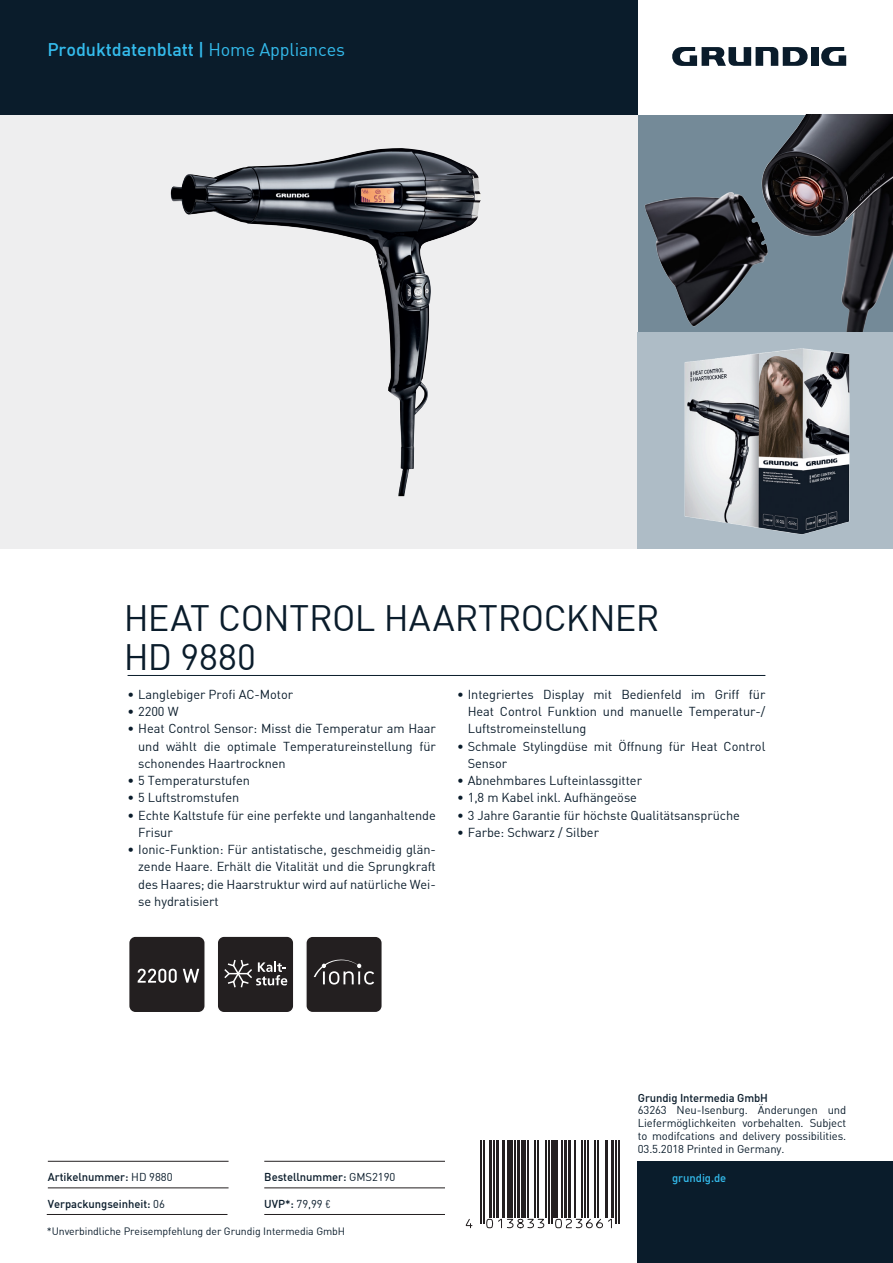
<style>
.page{position:relative;width:893px;height:1263px;background:#fff}
.page>*{position:absolute;margin:0;border:0;box-sizing:border-box;transform-origin:0 0}
._02_Product_Name_24p{font:36px/39px "DINT";letter-spacing:-.01em;color:#0a1c2b}
._01_Title_12pt_Light{font:18px "DINT Medium";letter-spacing:-.005em;color:#34bced}
.t1{font:12.75px/17.2px "DINT";letter-spacing:-.005em;color:#0a1c2b;text-align:justify}
._07_Adress_7_5pt_Dar{font:11.25px/12.8px "DINT";letter-spacing:-.01em;color:#0a1c2b;text-align:justify}
._05_Productnumber_7{font:11.25px "DINT Medium";letter-spacing:-.005em;color:#0a1c2b}
._07_Adress_7_5pt_Dar-2{font:11.25px "DINT Medium";letter-spacing:-.01em;color:#0a1c2b}
._06_Footnote_7pt_Dar{font:11.25px "DINT Medium";letter-spacing:-.005em;color:#34bced}
._06_Footnote_7pt_Dar-2{font:10.5px "DINT";letter-spacing:-.005em;color:#0a1c2b}
.s1{font-family:"DINT"}
.s2{font-family:"DIN Pro";font-stretch:condensed}
</style>
<div class="page">
<div style="left:0;top:0;width:638px;height:115px;background:#0a1c2b"></div>
<div style="left:811px;top:47px;width:7px;height:19px;background:#0a1c2b"></div>
<svg style="left:672px;top:47px;width:136px;height:19px"></svg>
<svg style="left:818px;top:47px;width:28px;height:19px"></svg>
<div style="left:0;top:115px;width:638px;height:434px;background:#eeeeef"></div>
<hr style="left:264px;top:1161px;width:181px;height:1px;background:#231f20">
<hr style="left:264px;top:1187px;width:181px;height:1px;background:#231f20">
<hr style="left:264px;top:1214px;width:181px;height:1px;background:#231f20">
<hr style="left:48px;top:1161px;width:181px;height:1px;background:#231f20">
<hr style="left:48px;top:1187px;width:181px;height:1px;background:#231f20">
<hr style="left:47px;top:1214px;width:180px;height:1px;background:#231f20">
<div style="left:638px;top:1161px;width:255px;height:102px;background:#0a1c2b"></div>
<hr style="left:128px;top:675px;width:637px;height:1px;background:#0a1c2b">
<img style="left:638px;top:115px;width:255px;height:216px">
<div style="left:217px;top:936px;width:77px;height:77px;background:#231f20;border-radius:7px"></div>
<div style="left:216px;top:935px;width:79px;height:78px;border:1px solid #fff;border-radius:7px"></div>
<svg style="left:224px;top:959px;width:63px;height:29px"></svg>
<div style="left:129px;top:936px;width:76px;height:77px;background:#231f20;border-radius:7px"></div>
<div style="left:128px;top:935px;width:78px;height:78px;border:1px solid #fff;border-radius:7px"></div>
<svg style="left:138px;top:969px;width:39px;height:14px"></svg>
<svg style="left:183px;top:969px;width:16px;height:14px"></svg>
<div style="left:306px;top:936px;width:76px;height:77px;background:#231f20;border-radius:7px"></div>
<div style="left:305px;top:935px;width:78px;height:78px;border:1px solid #fff;border-radius:7px"></div>
<svg style="left:314px;top:959px;width:60px;height:25px"></svg>
<div style="left:638px;top:332px;width:255px;height:217px;background:#aebcc6"></div>
<img style="left:171px;top:148px;width:258px;height:348px">
<img style="left:684px;top:348px;width:166px;height:187px">
<hr style="left:480px;top:1140px;width:2px;height:84px;background:#231f20">
<hr style="left:483px;top:1140px;width:2px;height:84px;background:#231f20">
<hr style="left:489px;top:1140px;width:3px;height:77px;background:#231f20">
<hr style="left:494px;top:1140px;width:1px;height:77px;background:#231f20">
<hr style="left:496px;top:1140px;width:3px;height:77px;background:#231f20">
<hr style="left:502px;top:1140px;width:3px;height:77px;background:#231f20">
<div style="left:507px;top:1140px;width:6px;height:77px;background:#231f20"></div>
<hr style="left:514px;top:1140px;width:2px;height:77px;background:#231f20">
<hr style="left:517px;top:1140px;width:3px;height:77px;background:#231f20">
<div style="left:521px;top:1140px;width:5px;height:77px;background:#231f20"></div>
<hr style="left:527px;top:1140px;width:2px;height:77px;background:#231f20">
<hr style="left:535px;top:1140px;width:1px;height:77px;background:#231f20">
<hr style="left:538px;top:1140px;width:1px;height:77px;background:#231f20">
<hr style="left:545px;top:1140px;width:1px;height:77px;background:#231f20">
<hr style="left:548px;top:1140px;width:1px;height:84px;background:#231f20">
<hr style="left:551px;top:1140px;width:1px;height:84px;background:#231f20">
<hr style="left:554px;top:1140px;width:4px;height:77px;background:#231f20">
<hr style="left:561px;top:1140px;width:1px;height:77px;background:#231f20">
<hr style="left:564px;top:1140px;width:3px;height:77px;background:#231f20">
<hr style="left:568px;top:1140px;width:3px;height:77px;background:#231f20">
<hr style="left:574px;top:1140px;width:2px;height:77px;background:#231f20">
<hr style="left:582px;top:1140px;width:1px;height:77px;background:#231f20">
<hr style="left:584px;top:1140px;width:2px;height:77px;background:#231f20">
<hr style="left:587px;top:1140px;width:2px;height:77px;background:#231f20">
<hr style="left:595px;top:1140px;width:1px;height:77px;background:#231f20">
<hr style="left:598px;top:1140px;width:1px;height:77px;background:#231f20">
<hr style="left:605px;top:1140px;width:3px;height:77px;background:#231f20">
<hr style="left:611px;top:1140px;width:3px;height:77px;background:#231f20">
<hr style="left:615px;top:1140px;width:2px;height:84px;background:#231f20">
<hr style="left:618px;top:1140px;width:2px;height:84px;background:#231f20">
<svg style="left:465px;top:1219px;width:8px;height:9px"></svg>
<svg style="left:486px;top:1218px;width:59px;height:11px"></svg>
<svg style="left:555px;top:1218px;width:57px;height:11px"></svg>
<p class="_01_Title_12pt_Light" style="left:47px;top:38px;width:299px">Produktdatenblatt | <span class="s1">Home Appliances</span></p>
<p class="_02_Product_Name_24p" style="left:124px;top:598px;width:537px">HEAT CONTROL HAARTROCKNER<br>HD 9880</p>
<p class="t1" style="left:128px;top:685px;width:167px">• Langlebiger Profi AC-Motor</p>
<p class="t1" style="left:128px;top:703px;width:52px">• 2200 W</p>
<p class="t1" style="left:138px;top:720px;width:299px;text-indent:-11px">• Heat Control Sensor: Misst die Temperatur am Haar und wählt die optimale Temperatureinstellung für schonendes Haartrocknen</p>
<p class="t1" style="left:128px;top:772px;width:124px">• 5 Temperaturstufen</p>
<p class="t1" style="left:128px;top:789px;width:113px">• 5 Luftstromstufen</p>
<p class="t1" style="left:138px;top:806px;width:299px;text-indent:-11px">• Echte Kaltstufe für eine perfekte und langanhaltende<br>Frisur</p>
<p class="t1" style="left:138px;top:841px;width:299px;text-indent:-11px">• Ionic-Funktion: Für antistatische, geschmeidig glän&shy;zende Haare. Erhält die Vitalität und die Sprungkraft des Haares; die Haarstruktur wird auf natürliche Wei&shy;se hydratisiert</p>
<p class="t1" style="left:468px;top:685px;width:299px;text-indent:-11px">• Integriertes Display mit Bedienfeld im Griff für Heat Control Funktion und manuelle Temperatur-/ Luftstromeinstellung</p>
<p class="t1" style="left:468px;top:737px;width:299px;text-indent:-11px">• Schmale Stylingdüse mit Öffnung für Heat Control<br>Sensor</p>
<p class="t1" style="left:457px;top:772px;width:186px">• Abnehmbares Lufteinlassgitter</p>
<p class="t1" style="left:457px;top:789px;width:181px">• 1,8 m Kabel inkl. Aufhängeöse</p>
<p class="t1" style="left:457px;top:806px;width:284px">• 3 Jahre Garantie für höchste Qualitätsansprüche</p>
<p class="t1" style="left:457px;top:823px;width:143px">• Farbe: Schwarz / Silber</p>
<p class="_05_Productnumber_7" style="left:48px;top:1170px;width:126px">Artikelnummer: <span class="s1">HD 9880</span></p>
<p class="_05_Productnumber_7" style="left:264px;top:1170px;width:133px">Bestellnummer: <span class="s1">GMS2190</span></p>
<p class="_05_Productnumber_7" style="left:48px;top:1196px;width:119px">Verpackungseinheit: <span class="s1">06</span></p>
<p class="_05_Productnumber_7" style="left:264px;top:1196px;width:68px">UVP*: <span class="s1">79,99</span> <span class="s2">€</span></p>
<p class="_06_Footnote_7pt_Dar-2" style="left:47px;top:1224px;width:300px">*Unverbindliche Preisempfehlung der Grundig Intermedia GmbH</p>
<p class="_07_Adress_7_5pt_Dar-2" style="left:638px;top:1090px;width:132px">Grundig Intermedia GmbH</p>
<p class="_07_Adress_7_5pt_Dar" style="left:638px;top:1104px;width:210px">63263 Neu-Isenburg. Änderungen und Liefermöglichkeiten vorbehalten. Subject to modifcations and delivery possibilities.<br>03.5.2018 Printed in Germany.</p>
<p class="_06_Footnote_7pt_Dar" style="left:672px;top:1171px;width:56px">grundig.de</p>
</div>
